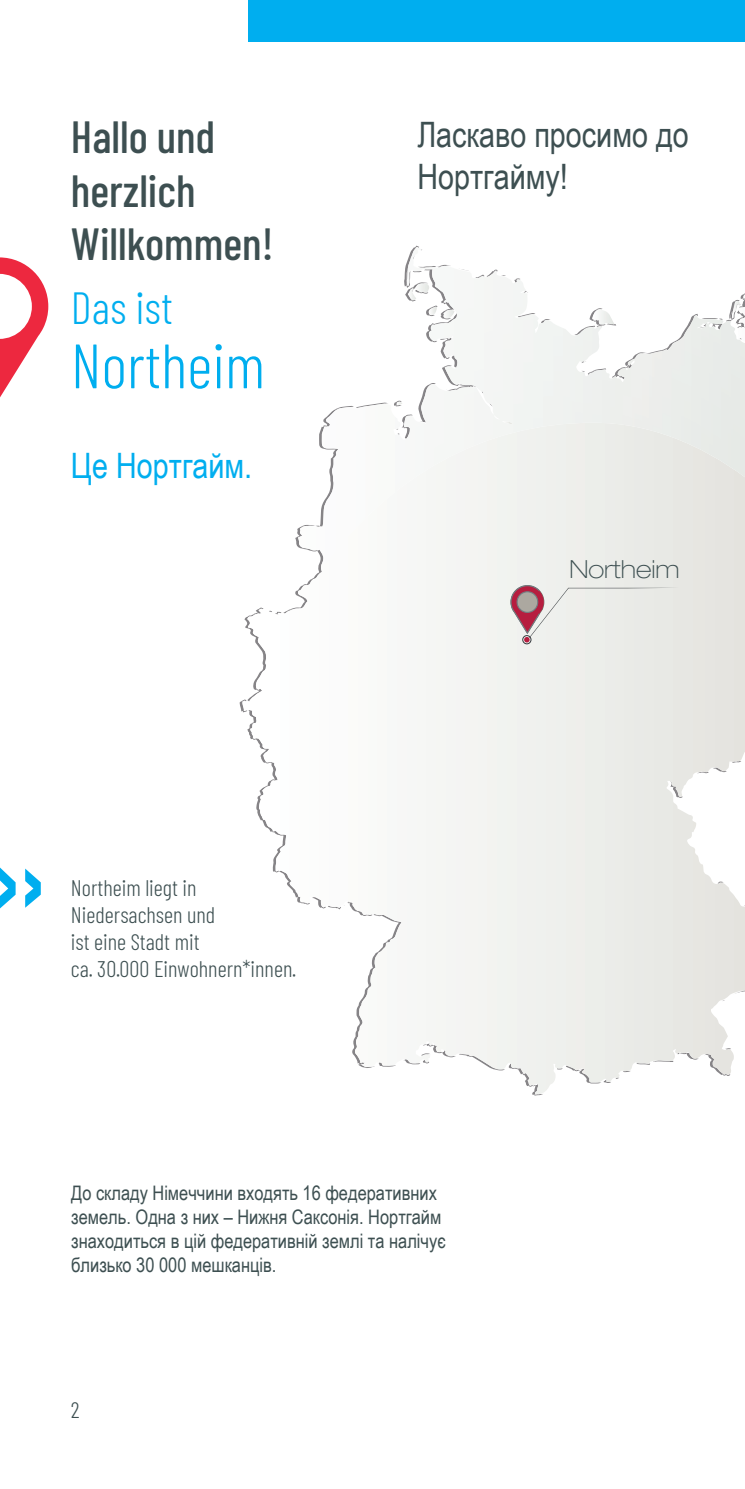
<style>
.page{position:relative;width:745px;height:1489px;background:#fff}
.page>*{position:absolute;margin:0;border:0;box-sizing:border-box;transform-origin:0 0}
.t1{font:300 62.5px "Barlow Condensed";color:#00aeef}
.t2{font:500 45px/53.5px "Barlow Condensed";color:#3d4f51}
.t3{font:300 45px "Barlow Condensed";color:#00aeef}
.t4{font:35px/42px "Arial Narrow";color:#3d4f51}
.t5{font:35px "Arial Narrow";color:#00aeef}
.t6{font:100 expanded 25px "Helvetica Neue LT Std";color:#3d4f51}
.t7{font:300 22.5px/27px "Barlow Condensed";color:#3d4f51}
.t8{font:20px/24px "Arial Narrow";color:#3d4f51}
</style>
<div class="page">
<svg style="left:245px;top:429px;width:499px;height:665px;fill:#f4f4f2"></svg>
<svg style="left:324px;top:448px;width:14px;height:10px"></svg>
<svg style="left:324px;top:478px;width:9px;height:31px"></svg>
<svg style="left:299px;top:526px;width:15px;height:11px"></svg>
<svg style="left:299px;top:544px;width:5px;height:4px"></svg>
<svg style="left:311px;top:549px;width:12px;height:14px"></svg>
<svg style="left:321px;top:247px;width:424px;height:192px"></svg>
<div style="left:248px;top:0;width:496px;height:41px;background:#00aeef"></div>
<svg style="left:0;top:867px;width:41px;height:41px"></svg>
<div style="left:522px;top:635px;width:9px;height:9px;border:1px solid #363a3e;border-radius:50%"></div>
<svg style="left:509px;top:584px;width:169px;height:58px;background:#e2d9d8"></svg>
<svg style="left:0;top:257px;width:48px;height:141px"></svg>
<h2 class="t2" style="left:71px;top:107px;width:204px">Hallo und herzlich<br>Willkommen!</h2>
<h2 class="t3" style="left:71px;top:276px;width:103px">Das ist</h2>
<h1 class="t1" style="left:71px;top:321px;width:196px">Northeim</h1>
<h3 class="t5" style="left:71px;top:439px;width:183px">Це Нортгайм.</h3>
<p class="t7" style="left:71px;top:873px;width:226px">Northeim liegt in<br>Niedersachsen und<br>ist eine Stadt mit<br>ca. 30.000 Einwohnern*innen.</p>
<h3 class="t4" style="left:417px;top:112px;width:273px">Ласкаво просимо до<br>Нортгайму!</h3>
<p class="t6" style="left:569px;top:554px;width:112px">Northeim</p>
<p class="t8" style="left:71px;top:1180px;width:376px">До складу Німеччини входять 16 федеративних земель. Одна з них – Нижня Саксонія. Нортгайм знаходиться в цій федеративній землі та налічує близько 30 000 мешканців.</p>
<p class="t7" style="left:71px;top:1394px;width:10px">2</p>
</div>
